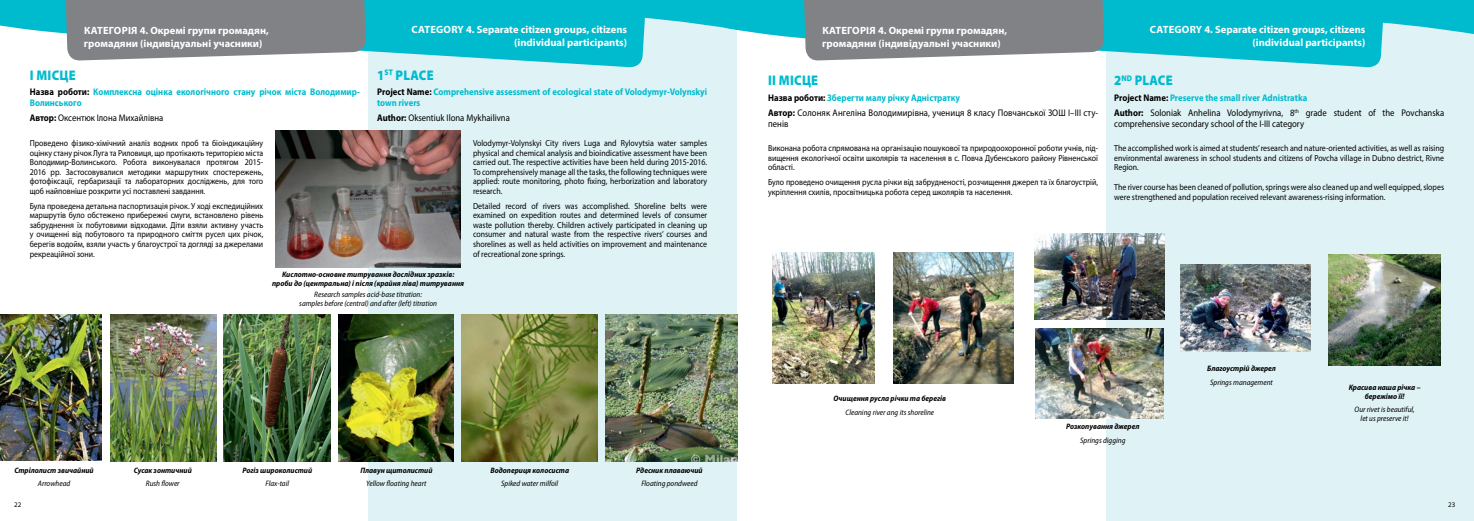
<style>
.page{position:relative;width:1474px;height:521px;background:#fff}
.page>*{position:absolute;margin:0;border:0;box-sizing:border-box;transform-origin:0 0}
.t1{font:900 14px "Myriad Pro";letter-spacing:.02em;color:#00bbce;scale:.9 1}
.t2{font:700 10.5px/13.1px "Myriad Pro";color:#fff}
.t3{font:9.62px/15.5px "Myriad Pro";color:#000;scale:.9 1}
.t4{font:700 9.62px/10.5px "Myriad Pro";color:#00bbce;scale:.9 1}
.t5{font:8.75px/9.6px "Myriad Pro";color:#000;text-align:justify;scale:.9 1}
.t6{font:italic 700 semi-condensed 7.88px/8.8px "Myriad Pro";color:#000;text-align:center}
.t7{font:italic semi-condensed 7.88px/8.8px "Myriad Pro";color:#000;text-align:center}
.t8{font:7px "Myriad Pro";color:#000}
.s1{color:#000}
.s2{font-weight:700}
.s3{font-weight:700;color:#00bbce}
</style>
<div class="page">
<div style="left:368px;top:0;width:369px;height:521px;background:#dff2f5"></div>
<div style="left:1106px;top:0;width:367px;height:521px;background:#dff2f5"></div>
<svg style="left:0;top:0;width:724px;height:34px;fill:#00bbce"></svg>
<svg style="left:724px;top:0;width:749px;height:38px;fill:#00bbce"></svg>
<svg style="left:64px;top:0;width:584px;height:68px"></svg>
<svg style="left:802px;top:0;width:584px;height:68px"></svg>
<img style="left:0;top:314px;width:101px;height:146px">
<img style="left:110px;top:314px;width:106px;height:148px">
<img style="left:224px;top:314px;width:106px;height:148px">
<img style="left:338px;top:314px;width:115px;height:148px">
<img style="left:462px;top:314px;width:135px;height:148px">
<img style="left:605px;top:314px;width:132px;height:148px">
<img style="left:276px;top:130px;width:184px;height:137px">
<img style="left:772px;top:252px;width:102px;height:131px">
<img style="left:893px;top:252px;width:120px;height:131px">
<img style="left:1034px;top:233px;width:130px;height:87px">
<img style="left:1180px;top:265px;width:130px;height:86px">
<img style="left:1328px;top:254px;width:112px;height:111px">
<img style="left:1035px;top:328px;width:128px;height:90px">
<p class="t2" style="left:411px;top:22px;width:217px;text-align:right">CATEGORY 4. Separate citizen groups, citizens (individual participants)</p>
<p class="t2" style="left:1149px;top:22px;width:217px;text-align:right">CATEGORY 4. Separate citizen groups, citizens (individual participants)</p>
<p class="t2" style="left:84px;top:23px;width:186px">КАТЕГОРІЯ 4. Окремі групи громадян, громадяни (індивідуальні учасники)</p>
<p class="t2" style="left:822px;top:23px;width:186px">КАТЕГОРІЯ 4. Окремі групи громадян, громадяни (індивідуальні учасники)</p>
<h1 class="t1" style="left:30px;top:66px;width:52px">І МІСЦЕ</h1>
<p class="t4" style="left:30px;top:87px;width:368px"><span class="s1">Назва роботи:</span> Комплексна оцінка екологічного стану річок міста Володимир-<br>Волинського</p>
<p class="t3" style="left:30px;top:110px;width:150px"><span class="s2">Автор:</span> Оксентюк Ілона Михайлівна</p>
<p class="t5" style="left:30px;top:138px;width:261px">Проведено фізико-хімічний аналіз водних проб та біоіндикаційну оцінку стану річок Луга та Риловиця, що протікають територією міста Володимир-Волинського. Робота виконувалася протягом 2015- 2016 рр. Застосовувалися методики маршрутних спостережень, фотофіксації, гербаризації та лабораторних досліджень, для того щоб найповніше розкрити усі поставлені завдання.</p>
<p class="t5" style="left:30px;top:201px;width:261px">Була проведена детальна паспортизація річок. У ході експедиційних маршрутів було обстежено прибережні смуги, встановлено рівень забруднення їх побутовими відходами. Діти взяли активну участь у очищенні від побутового та природного сміття русел цих річок, берегів водойм, взяли участь у благоустрої та догляді за джерелами рекреаційної зони.</p>
<h1 class="t1" style="left:377px;top:66px;width:64px">1<sup>ST</sup> PLACE</h1>
<p class="t4" style="left:377px;top:87px;width:368px"><span class="s1">Project Name:</span> Comprehensive assessment of ecological state of Volodymyr-Volynskyi town rivers</p>
<p class="t3" style="left:377px;top:110px;width:149px"><span class="s2">Author:</span> Oksentiuk Ilona Mykhailivna</p>
<p class="t5" style="left:473px;top:138px;width:262px">Volodymyr-Volynskyi City rivers Luga and Rylovytsia water samples physical and chemical analysis and bioindicative assessment have been carried out. The respective activities have been held during 2015-2016.<br>To comprehensively manage all the tasks, the following techniques were applied: route monitoring, photo fixing, herborization and laboratory research.</p>
<p class="t5" style="left:473px;top:201px;width:262px">Detailed record of rivers was accomplished. Shoreline belts were examined on expedition routes and determined levels of consumer waste pollution thereby. Children actively participated in cleaning up consumer and natural waste from the respective rivers’ courses and shorelines as well as held activities on improvement and maintenance of recreational zone springs.</p>
<p class="t6" style="left:272px;top:270px;width:193px">Кислотно-основне титрування дослідних зразків: проби до (центральна) і після (крайня ліва) титрування</p>
<p class="t7" style="left:299px;top:290px;width:139px">Research samples acid-base titration:<br>samples before (central) and after (left) titration</p>
<p class="t6" style="left:14px;top:465px;width:81px">Стрілолист звичайний</p>
<p class="t7" style="left:38px;top:479px;width:34px">Arrowhead</p>
<p class="t6" style="left:134px;top:465px;width:60px">Сусак зонтичний</p>
<p class="t7" style="left:146px;top:479px;width:35px">Rush flower</p>
<p class="t6" style="left:242px;top:465px;width:71px">Рогіз широколистий</p>
<p class="t7" style="left:265px;top:479px;width:25px">Flax-tail</p>
<p class="t6" style="left:360px;top:465px;width:74px">Плавун щитолистий</p>
<p class="t7" style="left:366px;top:479px;width:62px">Yellow floating heart</p>
<p class="t6" style="left:490px;top:465px;width:80px">Водопериця колосиста</p>
<p class="t7" style="left:501px;top:479px;width:59px">Spiked water milfoil</p>
<p class="t6" style="left:636px;top:465px;width:68px">Рдесник плаваючий</p>
<p class="t7" style="left:641px;top:479px;width:58px">Floating pondweed</p>
<h1 class="t1" style="left:768px;top:71px;width:57px">ІІ МІСЦЕ</h1>
<p class="t3" style="left:768px;top:90px;width:368px"><span class="s2">Назва роботи:</span> <span class="s3">Зберегти малу річку Адністратку<br></span><span class="s2">Автор:</span> Солоняк Ангеліна Володимирівна, учениця 8 класу Повчанської ЗОШ І–ІІІ сту-</p>
<p class="t3" style="left:768px;top:115px;width:24px">пенів</p>
<p class="t5" style="left:768px;top:143px;width:368px">Виконана робота спрямована на організацію пошукової та природоохоронної роботи учнів, під&shy;вищення екологічної освіти школярів та населення в с. Повча Дубенського району Рівненської області.</p>
<p class="t5" style="left:768px;top:177px;width:368px">Було проведено очищення русла річки від забрудненості, розчищення джерел та їх благоустрій, укріплення схилів, просвітницька робота серед школярів та населення.</p>
<h1 class="t1" style="left:1114px;top:71px;width:67px">2<sup>ND</sup> PLACE</h1>
<p class="t3" style="left:1114px;top:90px;width:368px"><span class="s2">Project Name:</span> <span class="s3">Preserve the small river Adnistratka<br></span><span class="s2">Author:</span> Soloniak Anhelina Volodymyrivna, 8<sup>th</sup> grade student of the Povchanska</p>
<p class="t3" style="left:1114px;top:115px;width:212px">comprehensive secondary school of the I-III category</p>
<p class="t5" style="left:1114px;top:143px;width:368px">The accomplished work is aimed at students’ research and nature-oriented activities, as well as raising environmental awareness in school students and citizens of Povcha village in Dubno destrict, Rivne Region.</p>
<p class="t5" style="left:1114px;top:182px;width:368px">The river course has been cleaned of pollution, springs were also cleaned up and well equipped, slopes were strengthened and population received relevant awareness-rising information.</p>
<p class="t6" style="left:833px;top:394px;width:114px">Очищення русла річки та берегів</p>
<p class="t7" style="left:845px;top:408px;width:90px">Cleaning river ang its shoreline</p>
<p class="t6" style="left:1066px;top:422px;width:75px">Розкопування джерел</p>
<p class="t7" style="left:1080px;top:436px;width:47px">Springs digging</p>
<p class="t6" style="left:1207px;top:364px;width:70px">Благоустрій джерел</p>
<p class="t7" style="left:1210px;top:378px;width:64px">Springs management</p>
<p class="t6" style="left:1348px;top:382px;width:73px">Красива наша річка – бережімо її!</p>
<p class="t7" style="left:1354px;top:405px;width:61px">Our rivet is beautiful, let us preserve it!</p>
<p class="t8" style="left:14px;top:500px;width:9px">22</p>
<p class="t8" style="left:1448px;top:500px;width:9px">23</p>
</div>
